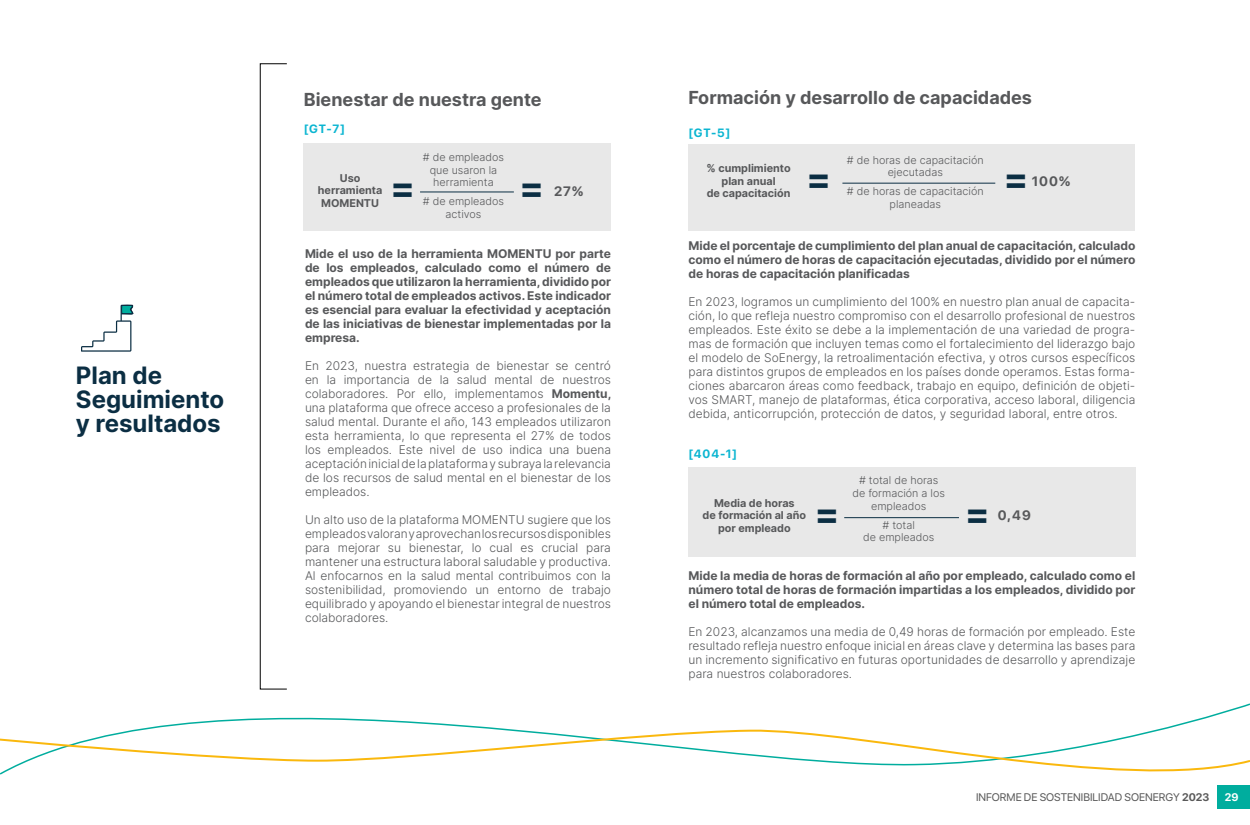
<style>
.page{position:relative;width:1250px;height:825px;background:#fff}
.page>*{position:absolute;margin:0;border:0;box-sizing:border-box;transform-origin:0 0}
.t1{font:700 36.95px "Inter";color:#0b2e43}
.t2{font:700 24px/24px "Inter";color:#0b2e43}
.texto_general{font:700 18px "Inter";color:#57585a}
.gri{font:700 13.6px "SF Pro Display";letter-spacing:.075em;color:#57585a}
.texto_general-2{font:300 12px/14px "Inter";color:#57585a;text-align:justify}
.texto_general-3{font:700 12px/14px "Inter";color:#57585a;text-align:justify}
.gri-2{font:700 12px "SF Pro Display";letter-spacing:.075em;color:#0ab5d1}
.t3{font:11px "SF Pro Display";color:#595959}
.t4{font:700 11px "SF Pro Display";color:#fff}
.texto_general-4{font:300 10.8px/12.6px "Inter";color:#57585a;text-align:center}
.texto_general-5{font:700 10.8px/12.6px "Inter";color:#57585a;text-align:center}
.s1{font-weight:700}
</style>
<div class="page">
<div style="left:1217px;top:785px;width:33px;height:24px;background:#00ad9e"></div>
<svg style="left:153px;top:653px;width:1097px;height:74px"></svg>
<svg style="left:0;top:727px;width:1250px;height:48px"></svg>
<div style="left:304px;top:143px;width:307px;height:87px;background:#e8e8e8"></div>
<hr style="left:420px;top:192px;width:94px;height:1px;background:#0b2e43">
<svg style="left:81px;top:305px;width:53px;height:47px"></svg>
<div style="left:688px;top:144px;width:447px;height:86px;background:#e8e8e8"></div>
<div style="left:688px;top:467px;width:448px;height:90px;background:#e8e8e8"></div>
<hr style="left:842px;top:183px;width:153px;height:1px;background:#0b2e43">
<hr style="left:844px;top:517px;width:115px;height:1px;background:#0b2e43">
<p class="t2" style="left:76px;top:363px;width:150px">Plan de<br>Seguimiento</p>
<p class="t2" style="left:76px;top:411px;width:146px">y resultados</p>
<p class="texto_general" style="left:304px;top:86px;width:239px">Bienestar de nuestra gente</p>
<p class="gri-2" style="left:304px;top:122px;width:43px">[GT-7]</p>
<p class="texto_general-5" style="left:340px;top:171px;width:22px">Uso</p>
<p class="texto_general-5" style="left:318px;top:184px;width:66px">herramienta<br>MOMENTU</p>
<p class="texto_general-4" style="left:423px;top:151px;width:83px"># de empleados</p>
<p class="texto_general-4" style="left:430px;top:163px;width:69px">que usaron la herramienta</p>
<p class="texto_general-4" style="left:423px;top:195px;width:83px"># de empleados</p>
<p class="texto_general-4" style="left:446px;top:207px;width:37px">activos</p>
<p class="t1" style="left:390px;top:160px;width:27px">=</p>
<p class="t1" style="left:519px;top:160px;width:27px">=</p>
<p class="gri" style="left:554px;top:184px;width:31px">27%</p>
<p class="texto_general-3" style="left:305px;top:246px;width:308px">Mide el uso de la herramienta MOMENTU por parte de los empleados, calculado como el número de empleados que utilizaron la herramienta, dividido por el número total de empleados activos. Este indicador es esencial para evaluar la efectividad y aceptación de las iniciativas de bienestar implementadas por la empresa.</p>
<p class="texto_general-2" style="left:305px;top:358px;width:308px">En 2023, nuestra estrategia de bienestar se centró en la importancia de la salud mental de nuestros colaboradores. Por ello, implementamos <span class="s1">Momentu, </span>una plataforma que ofrece acceso a profesionales de la salud mental. Durante el año, 143 empleados utilizaron esta herramienta, lo que representa el 27% de todos los empleados. Este nivel de uso indica una buena aceptación inicial de la plataforma y subraya la relevancia de los recursos de salud mental en el bienestar de los empleados.</p>
<p class="texto_general-2" style="left:305px;top:512px;width:308px">Un alto uso de la plataforma MOMENTU sugiere que los empleados valoran y aprovechan los recursos disponibles para mejorar su bienestar, lo cual es crucial para mantener una estructura laboral saludable y productiva.<br>Al enfocarnos en la salud mental contribuimos con la sostenibilidad, promoviendo un entorno de trabajo equilibrado y apoyando el bienestar integral de nuestros colaboradores.</p>
<p class="texto_general" style="left:688px;top:84px;width:345px">Formación y desarrollo de capacidades</p>
<p class="gri-2" style="left:688px;top:126px;width:43px">[GT-5]</p>
<p class="texto_general-5" style="left:707px;top:161px;width:86px">% cumplimiento</p>
<p class="texto_general-5" style="left:722px;top:174px;width:56px">plan anual</p>
<p class="texto_general-5" style="left:707px;top:187px;width:85px">de capacitación</p>
<p class="texto_general-4" style="left:847px;top:153px;width:138px"># de horas de capacitación ejecutadas</p>
<p class="texto_general-4" style="left:847px;top:185px;width:138px"># de horas de capacitación planeadas</p>
<p class="t1" style="left:806px;top:151px;width:27px">=</p>
<p class="t1" style="left:1003px;top:151px;width:27px">=</p>
<p class="gri" style="left:1032px;top:173px;width:40px">100%</p>
<p class="texto_general-3" style="left:689px;top:239px;width:448px">Mide el porcentaje de cumplimiento del plan anual de capacitación, calculado como el número de horas de capacitación ejecutadas, dividido por el número de horas de capacitación planificadas</p>
<p class="texto_general-2" style="left:689px;top:295px;width:448px">En 2023, logramos un cumplimiento del 100% en nuestro plan anual de capacita&shy;ción, lo que refleja nuestro compromiso con el desarrollo profesional de nuestros empleados. Este éxito se debe a la implementación de una variedad de progra&shy;mas de formación que incluyen temas como el fortalecimiento del liderazgo bajo el modelo de SoEnergy, la retroalimentación efectiva, y otros cursos específicos para distintos grupos de empleados en los países donde operamos. Estas forma&shy;ciones abarcaron áreas como feedback, trabajo en equipo, definición de objeti&shy;vos SMART, manejo de plataformas, ética corporativa, acceso laboral, diligencia debida, anticorrupción, protección de datos, y seguridad laboral, entre otros.</p>
<p class="gri-2" style="left:688px;top:447px;width:50px">[404-1]</p>
<p class="texto_general-5" style="left:714px;top:496px;width:82px">Media de horas</p>
<p class="texto_general-5" style="left:703px;top:509px;width:105px">de formación al año por empleado</p>
<p class="texto_general-4" style="left:859px;top:474px;width:81px"># total de horas</p>
<p class="texto_general-4" style="left:852px;top:487px;width:94px">de formación a los empleados</p>
<p class="texto_general-4" style="left:883px;top:518px;width:34px"># total</p>
<p class="texto_general-4" style="left:863px;top:531px;width:73px">de empleados</p>
<p class="t1" style="left:814px;top:486px;width:27px">=</p>
<p class="t1" style="left:965px;top:486px;width:27px">=</p>
<p class="gri" style="left:998px;top:508px;width:35px">0,49</p>
<p class="texto_general-3" style="left:689px;top:568px;width:448px">Mide la media de horas de formación al año por empleado, calculado como el número total de horas de formación impartidas a los empleados, dividido por el número total de empleados.</p>
<p class="texto_general-2" style="left:689px;top:624px;width:448px">En 2023, alcanzamos una media de 0,49 horas de formación por empleado. Este resultado refleja nuestro enfoque inicial en áreas clave y determina las bases para un incremento significativo en futuras oportunidades de desarrollo y aprendizaje para nuestros colaboradores.</p>
<p class="t3" style="left:976px;top:789px;width:235px">INFORME DE SOSTENIBILIDAD SOENERGY <span class="s1">2023</span></p>
<p class="t4" style="left:1225px;top:791px;width:15px">29</p>
</div>
